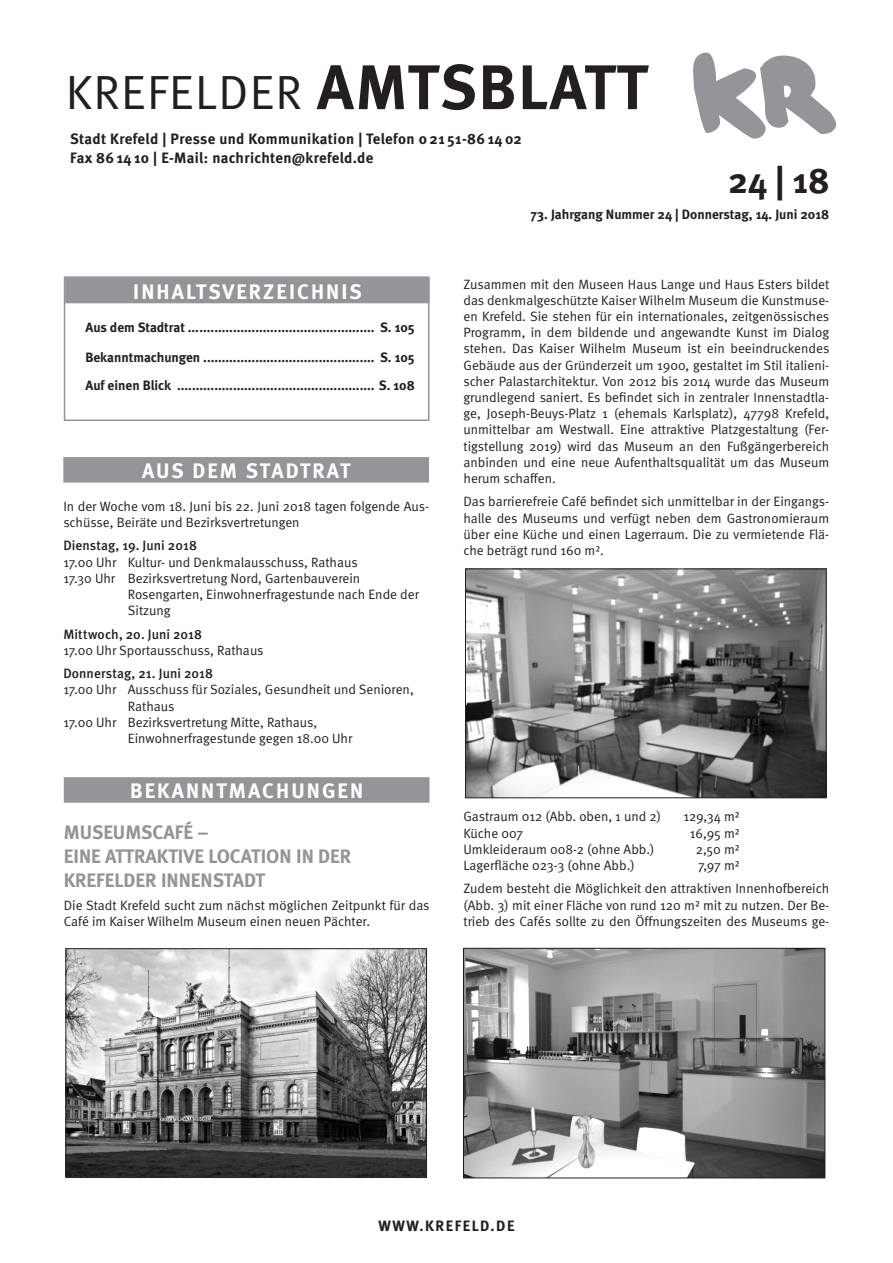
<style>
.page{position:relative;width:893px;height:1263px;background:#fff}
.page>*{position:absolute;margin:0;border:0;box-sizing:border-box;transform-origin:0 0}
.t1{font:48px "Meta Normal";letter-spacing:.03em;color:#231f20}
.t2{font:700 36px "Meta";color:#231f20}
.Balken{font:700 21px "Meta";letter-spacing:.1em;color:#fff}
._13_p_Headline_grau{font:700 19.5px "Meta";color:#939598}
.t3{font:700 15px/19.2px "Meta";letter-spacing:.025em;color:#231f20}
.t4{font:700 15px "Meta";letter-spacing:.1em;color:#231f20}
.Fließtext_schwarz_9p{font:13.5px/16.2px "Meta Normal";color:#231f20;text-align:justify}
._04-Inhaltsverzeichn{font:700 13.5px "Meta";color:#231f20}
.Fließtext_schwarz_9p-2{font:500 13.5px "Meta";letter-spacing:.005em;color:#231f20}
.s1{font-family:"Meta";font-weight:700;font-size:63px}
</style>
<div class="page">
<svg style="left:693px;top:52px;width:144px;height:87px"></svg>
<div style="left:63px;top:457px;width:366px;height:26px;background:#939598"></div>
<div style="left:64px;top:777px;width:365px;height:26px;background:#939598"></div>
<div style="left:65px;top:278px;width:365px;height:25px;background:#939598"></div>
<div style="left:64px;top:276px;width:365px;height:145px;border:2px solid #939598"></div>
<img style="left:67px;top:950px;width:358px;height:226px">
<div style="left:65px;top:948px;width:362px;height:230px;border:1px solid #231f20"></div>
<img style="left:467px;top:570px;width:357px;height:226px">
<div style="left:465px;top:568px;width:361px;height:230px;border:1px solid #231f20"></div>
<img style="left:465px;top:950px;width:358px;height:226px">
<div style="left:463px;top:948px;width:362px;height:230px;border:1px solid #231f20"></div>
<h1 class="t1" style="left:66px;top:65px;width:583px">KREFELDER <span class="s1">AMTSBLATT</span></h1>
<p class="t3" style="left:70px;top:129px;width:453px">Stadt Krefeld | Presse und Kommunikation | Telefon 0 21 51-86 14 02<br>Fax 86 14 10 | E-Mail: nachrichten@krefeld.de</p>
<h2 class="t2" style="left:728px;top:157px;width:103px">24 | 18</h2>
<p class="Balken" style="left:133px;top:278px;width:230px">INHALTSVERZEICHNIS</p>
<p class="_04-Inhaltsverzeichn" style="left:86px;top:319px;width:331px">Aus dem Stadtrat .................................................. S. 105</p>
<p class="_04-Inhaltsverzeichn" style="left:86px;top:348px;width:331px">Bekanntmachungen .............................................. S. 105</p>
<p class="_04-Inhaltsverzeichn" style="left:86px;top:377px;width:331px">Auf einen Blick ..................................................... S. 108</p>
<p class="Balken" style="left:142px;top:458px;width:210px">AUS DEM STADTRAT</p>
<p class="Fließtext_schwarz_9p" style="left:63px;top:498px;width:367px">In der Woche vom 18. Juni bis 22. Juni 2018 tagen folgende Aus&shy;schüsse, Beiräte und Bezirksvertretungen</p>
<p class="Fließtext_schwarz_9p-2" style="left:63px;top:538px;width:135px">Dienstag, 19. Juni 2018</p>
<p class="Fließtext_schwarz_9p" style="left:63px;top:554px;width:296px">17.00 Uhr Kultur- und Denkmalausschuss, Rathaus</p>
<p class="Fließtext_schwarz_9p" style="left:63px;top:570px;width:298px">17.30 Uhr Bezirksvertretung Nord, Gartenbauverein</p>
<p class="Fließtext_schwarz_9p" style="left:128px;top:586px;width:293px">Rosengarten, Einwohnerfragestunde nach Ende der</p>
<p class="Fließtext_schwarz_9p" style="left:128px;top:602px;width:44px">Sitzung</p>
<p class="Fließtext_schwarz_9p-2" style="left:63px;top:626px;width:140px">Mittwoch, 20. Juni 2018</p>
<p class="Fließtext_schwarz_9p" style="left:63px;top:642px;width:202px">17.00 Uhr Sportausschuss, Rathaus</p>
<p class="Fließtext_schwarz_9p-2" style="left:63px;top:665px;width:151px">Donnerstag, 21. Juni 2018</p>
<p class="Fließtext_schwarz_9p" style="left:63px;top:681px;width:352px">17.00 Uhr Ausschuss für Soziales, Gesundheit und Senioren,</p>
<p class="Fließtext_schwarz_9p" style="left:128px;top:698px;width:48px">Rathaus</p>
<p class="Fließtext_schwarz_9p" style="left:63px;top:714px;width:255px">17.00 Uhr Bezirksvertretung Mitte, Rathaus,</p>
<p class="Fließtext_schwarz_9p" style="left:128px;top:730px;width:226px">Einwohnerfragestunde gegen 18.00 Uhr</p>
<p class="Balken" style="left:130px;top:778px;width:235px">BEKANNTMACHUNGEN</p>
<p class="_13_p_Headline_grau" style="left:64px;top:819px;width:146px">MUSEUMSCAFÉ –</p>
<p class="_13_p_Headline_grau" style="left:64px;top:843px;width:289px">EINE ATTRAKTIVE LOCATION IN DER</p>
<p class="_13_p_Headline_grau" style="left:64px;top:867px;width:203px">KREFELDER INNENSTADT</p>
<p class="Fließtext_schwarz_9p" style="left:64px;top:897px;width:367px">Die Stadt Krefeld sucht zum nächst möglichen Zeitpunkt für das<br>Café im Kaiser Wilhelm Museum einen neuen Pächter.</p>
<p class="_04-Inhaltsverzeichn" style="left:530px;top:206px;width:300px">73. Jahrgang Nummer 24 | Donnerstag, 14. Juni 2018</p>
<p class="Fließtext_schwarz_9p" style="left:463px;top:276px;width:367px">Zusammen mit den Museen Haus Lange und Haus Esters bildet das denkmalgeschützte Kaiser Wilhelm Museum die Kunstmuse&shy;en Krefeld. Sie stehen für ein internationales, zeitgenössisches Programm, in dem bildende und angewandte Kunst im Dialog stehen. Das Kaiser Wilhelm Museum ist ein beeindruckendes Gebäude aus der Gründerzeit um 1900, gestaltet im Stil italieni&shy;scher Palastarchitektur. Von 2012 bis 2014 wurde das Museum grundlegend saniert. Es befindet sich in zentraler Innenstadtla&shy;ge, Joseph-Beuys-Platz 1 (ehemals Karlsplatz), 47798 Krefeld, unmittelbar am Westwall. Eine attraktive Platzgestaltung (Fer&shy;tigstellung 2019) wird das Museum an den Fußgängerbereich anbinden und eine neue Aufenthaltsqualität um das Museum herum schaffen.</p>
<p class="Fließtext_schwarz_9p" style="left:463px;top:493px;width:367px">Das barrierefreie Café befindet sich unmittelbar in der Eingangs&shy;halle des Museums und verfügt neben dem Gastronomieraum über eine Küche und einen Lagerraum. Die zu vermietende Flä&shy;che beträgt rund 160 m².</p>
<p class="Fließtext_schwarz_9p" style="left:463px;top:808px;width:199px">Gastraum 012 (Abb. oben, 1 und 2)</p>
<p class="Fließtext_schwarz_9p" style="left:683px;top:808px;width:58px">129,34 m²</p>
<p class="Fließtext_schwarz_9p" style="left:463px;top:825px;width:61px">Küche 007</p>
<p class="Fließtext_schwarz_9p" style="left:690px;top:825px;width:51px">16,95 m²</p>
<p class="Fließtext_schwarz_9p" style="left:463px;top:841px;width:192px">Umkleideraum 008-2 (ohne Abb.)</p>
<p class="Fließtext_schwarz_9p" style="left:696px;top:841px;width:45px">2,50 m²</p>
<p class="Fließtext_schwarz_9p" style="left:463px;top:857px;width:173px">Lagerfläche 023-3 (ohne Abb.)</p>
<p class="Fließtext_schwarz_9p" style="left:698px;top:857px;width:43px">7,97 m²</p>
<p class="Fließtext_schwarz_9p" style="left:463px;top:880px;width:367px">Zudem besteht die Möglichkeit den attraktiven Innenhofbereich (Abb. 3) mit einer Fläche von rund 120 m² mit zu nutzen. Der Be&shy;trieb des Cafés sollte zu den Öffnungszeiten des Museums ge-</p>
<p class="t4" style="left:379px;top:1216px;width:137px">WWW.KREFELD.DE</p>
</div>
